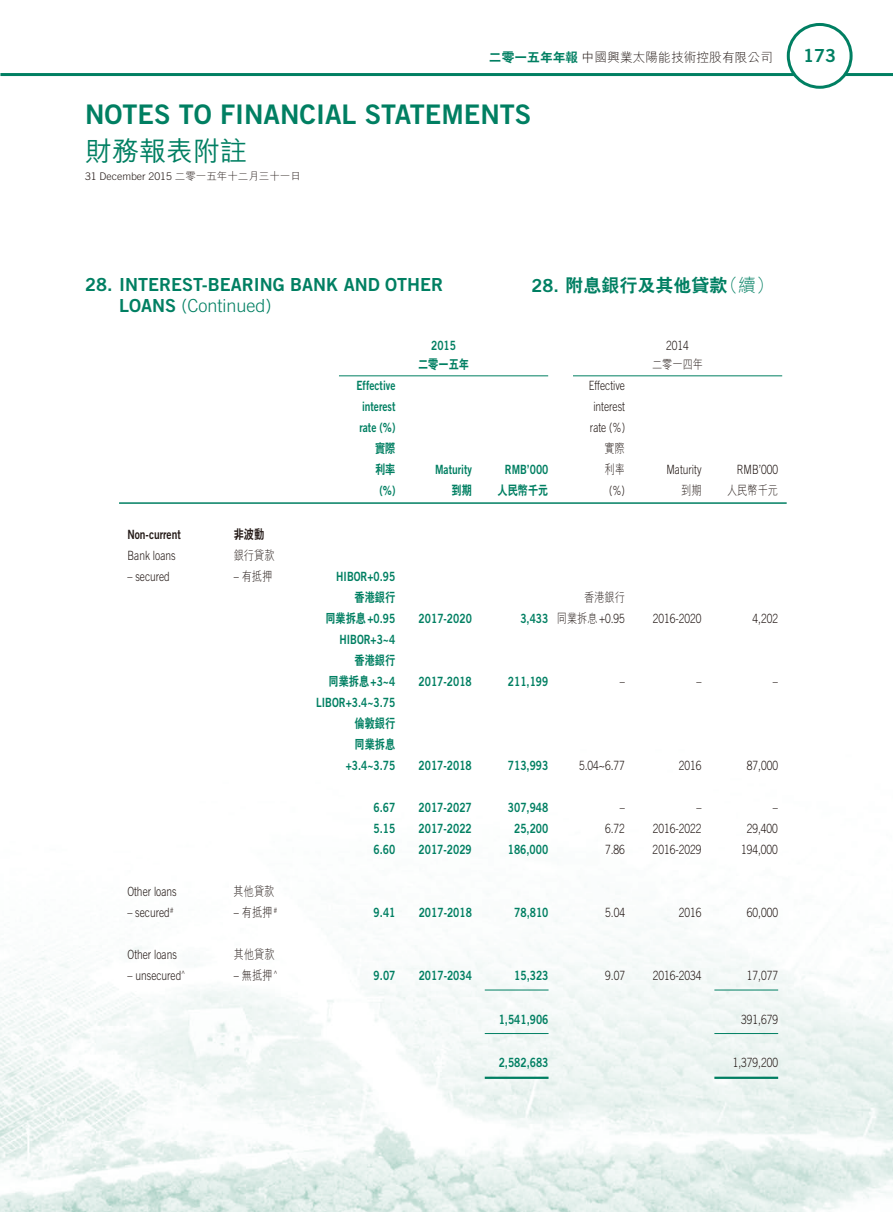
<style>
.page{position:relative;width:893px;height:1212px;background:#fff}
.page>*{position:absolute;margin:0;border:0;box-sizing:border-box;transform-origin:0 0}
.t1{font:27px "Trade Gothic LT Std Bd 2";color:#007f62}
.t2{font:500 27px "M Hei HK";color:#007f62}
.t3{font:21px "Trade Gothic LT Std Bd 2";color:#007f62}
.t4{font:18px "Trade Gothic LT Std Bd 2";color:#007f62}
.t5{font:300 18px "Trade Gothic LT Std";color:#007f62}
.t6{font:800 18px "C Hei 2 HK";color:#007f62}
.t7{font:12.75px "Trade Gothic LT Std Bd 2";color:#007f62;scale:.8 1}
.t8{font:300 12.75px "Trade Gothic LT Std";color:#231916;scale:.8 1}
.t9{font:300 12.75px "M Hei HK";color:#231916;scale:.8 1}
.t10{font:800 12.75px/21px "C Hei 2 HK";color:#007f62;text-align:right;scale:.8 1}
.t11{font:300 12.75px "M Hei HK";color:#231916}
.t12{font:12.75px "Trade Gothic LT Std Bd 2";color:#231916;scale:.8 1}
.t13{font:800 12.75px "C Hei 2 HK";color:#231916;scale:.8 1}
.t14{font:300 10.5px "Trade Gothic LT Std";color:#231916}
.s1{font-family:"C Hei 2 HK";font-weight:800;color:#007f62}
.s2{font-family:"M Hei HK"}
.s3{font-family:"Trade Gothic LT Std Bd 2";font-weight:400}
.s4{font-family:"M Hei HK";font-weight:300}
.s5{font-family:"Trade Gothic LT Std"}
.s6{font-family:"C Hei 2 HK";font-weight:800}
.s7{font-family:"M Hei HK";font-weight:300;color:#231916}
.s8{font-family:"Trade Gothic LT Std";font-weight:300;color:#231916}
</style>
<div class="page">
<img style="left:0;top:23px;width:893px;height:1189px">
<hr style="left:0;top:73px;width:893px;height:3px;background:#007f62">
<div style="left:788px;top:24px;width:63px;height:63px;background:#fff;border-radius:50%"></div>
<div style="left:787px;top:23px;width:66px;height:66px;border:3px solid #007f62;border-radius:50%"></div>
<hr style="left:119px;top:502px;width:668px;height:2px;background:#007f62">
<hr style="left:339px;top:375px;width:209px;height:1px;background:#007f62">
<hr style="left:573px;top:375px;width:209px;height:1px;background:#007f62">
<hr style="left:485px;top:990px;width:64px;height:1px;background:#007f62">
<hr style="left:714px;top:990px;width:64px;height:1px;background:#007f62">
<hr style="left:485px;top:1033px;width:64px;height:1px;background:#007f62">
<hr style="left:714px;top:1033px;width:64px;height:1px;background:#007f62">
<hr style="left:485px;top:1077px;width:64px;height:2px;background:#007f62">
<hr style="left:714px;top:1077px;width:64px;height:2px;background:#007f62">
<h3 class="t4" style="left:803px;top:44px;width:34px">173</h3>
<p class="t11" style="left:489px;top:51px;width:286px"><span class="s1">二零一五年年報</span>中國興業太陽能技術控股有限公司</p>
<h2 class="t3" style="left:801px;top:44px;width:40px">173</h2>
<h1 class="t1" style="left:85px;top:98px;width:448px">NOTES TO FINANCIAL STATEM ENTS</h1>
<h1 class="t2" style="left:85px;top:131px;width:163px">財務報表附註</h1>
<p class="t14" style="left:85px;top:170px;width:217px">31 December 2015 <span class="s2">二零一五年十二月三十一日</span></p>
<h3 class="t6" style="left:531px;top:276px;width:244px"><span class="s3">28.</span> 附息銀行及其他貸款<span class="s4">（續）</span></h3>
<h3 class="t4" style="left:85px;top:274px;width:360px">28. INTEREST-BEARING BANK AND OTHER</h3>
<h3 class="t5" style="left:119px;top:295px;width:154px"><span class="s3">LOANS</span> (Continued)</h3>
<p class="t7" style="left:431px;top:338px;width:33px">2015</p>
<p class="t8" style="left:666px;top:338px;width:30px">2014</p>
<p class="t10" style="left:418px;top:353px;width:65px">二零一五年</p>
<p class="t9" style="left:652px;top:358px;width:65px">二零一四年</p>
<p class="t7" style="left:356px;top:378px;width:50px">Effective</p>
<p class="t8" style="left:589px;top:378px;width:47px">Effective</p>
<p class="t7" style="left:362px;top:399px;width:43px">interest</p>
<p class="t8" style="left:593px;top:399px;width:41px">interest</p>
<p class="t7" style="left:359px;top:420px;width:46px">rate (%)</p>
<p class="t8" style="left:590px;top:420px;width:45px">rate (%)</p>
<p class="t10" style="left:375px;top:438px;width:27px">實際</p>
<p class="t9" style="left:605px;top:442px;width:27px">實際</p>
<p class="t10" style="left:375px;top:459px;width:27px">利率</p>
<p class="t7" style="left:435px;top:462px;width:48px">Maturity</p>
<p class="t7" style="left:505px;top:462px;width:56px">RM B’000</p>
<p class="t9" style="left:605px;top:463px;width:27px">利率</p>
<p class="t8" style="left:666px;top:462px;width:45px">Maturity</p>
<p class="t8" style="left:737px;top:462px;width:53px">RMB’000</p>
<p class="t7" style="left:380px;top:483px;width:21px">(%)</p>
<p class="t10" style="left:452px;top:480px;width:27px">到期</p>
<p class="t10" style="left:497px;top:480px;width:65px">人民幣千元</p>
<p class="t8" style="left:609px;top:483px;width:21px">(%)</p>
<p class="t9" style="left:681px;top:484px;width:27px">到期</p>
<p class="t9" style="left:727px;top:484px;width:65px">人民幣千元</p>
<p class="t12" style="left:127px;top:526px;width:68px">Non-current</p>
<p class="t13" style="left:234px;top:528px;width:40px">非波動</p>
<p class="t8" style="left:127px;top:548px;width:62px">Bank loans</p>
<p class="t9" style="left:234px;top:549px;width:53px">銀行貸款</p>
<p class="t8" style="left:127px;top:569px;width:55px">– secured</p>
<p class="t9" style="left:234px;top:570px;width:50px"><span class="s5">–</span> 有抵押</p>
<p class="t7" style="left:336px;top:568px;width:75px">HIBOR+0.95</p>
<p class="t10" style="left:355px;top:587px;width:52px">香港銀行</p>
<p class="t9" style="left:584px;top:591px;width:53px">香港銀行</p>
<p class="t7" style="left:325px;top:610px;width:89px"><span class="s6">同業拆息</span>+0.95</p>
<p class="t7" style="left:419px;top:610px;width:68px">2017-2020</p>
<p class="t7" style="left:520px;top:610px;width:132px">3,433 <span class="s7">同業拆息</span><span class="s8">+0.95</span></p>
<p class="t8" style="left:653px;top:611px;width:62px">2016-2020</p>
<p class="t8" style="left:752px;top:611px;width:33px">4,202</p>
<p class="t7" style="left:339px;top:631px;width:71px">HIBOR+3~4</p>
<p class="t10" style="left:329px;top:650px;width:85px">香港銀行<br>同業拆息<span class="s3">+3~4</span></p>
<p class="t7" style="left:419px;top:673px;width:68px">2017-2018</p>
<p class="t7" style="left:508px;top:673px;width:52px">211,199</p>
<p class="t8" style="left:620px;top:674px;width:8px">–</p>
<p class="t8" style="left:696px;top:674px;width:8px">–</p>
<p class="t8" style="left:773px;top:674px;width:8px">–</p>
<p class="t7" style="left:316px;top:694px;width:100px">LIBOR+3.4~3.75</p>
<p class="t10" style="left:354px;top:713px;width:52px;text-align:left">倫敦銀行同業拆息</p>
<p class="t7" style="left:346px;top:757px;width:64px">+3.4~3.75</p>
<p class="t7" style="left:419px;top:757px;width:68px">2017-2018</p>
<p class="t7" style="left:508px;top:757px;width:52px">713,993</p>
<p class="t8" style="left:579px;top:758px;width:59px">5.04~6.77</p>
<p class="t8" style="left:679px;top:758px;width:30px">2016</p>
<p class="t8" style="left:747px;top:758px;width:40px">87,000</p>
<p class="t7" style="left:373px;top:799px;width:29px">6.67</p>
<p class="t7" style="left:419px;top:799px;width:68px">2017-2027</p>
<p class="t7" style="left:508px;top:799px;width:52px">307,948</p>
<p class="t8" style="left:620px;top:800px;width:8px">–</p>
<p class="t8" style="left:696px;top:800px;width:8px">–</p>
<p class="t8" style="left:773px;top:800px;width:8px">–</p>
<p class="t7" style="left:373px;top:820px;width:29px">5.15</p>
<p class="t7" style="left:419px;top:820px;width:68px">2017-2022</p>
<p class="t7" style="left:514px;top:820px;width:44px">25,200</p>
<p class="t8" style="left:605px;top:821px;width:26px">6.72</p>
<p class="t8" style="left:653px;top:821px;width:62px">2016-2022</p>
<p class="t8" style="left:747px;top:821px;width:40px">29,400</p>
<p class="t7" style="left:373px;top:841px;width:29px">6.60</p>
<p class="t7" style="left:419px;top:841px;width:68px">2017-2029</p>
<p class="t7" style="left:508px;top:841px;width:52px">186,000</p>
<p class="t8" style="left:605px;top:842px;width:26px">7.86</p>
<p class="t8" style="left:653px;top:842px;width:62px">2016-2029</p>
<p class="t8" style="left:741px;top:842px;width:48px">194,000</p>
<p class="t8" style="left:127px;top:884px;width:63px">Other loans</p>
<p class="t9" style="left:234px;top:885px;width:53px">其他貸款</p>
<p class="t8" style="left:127px;top:905px;width:59px">– secured<sup>#</sup></p>
<p class="t9" style="left:234px;top:906px;width:55px"><span class="s5">–</span> 有抵押<sup>#</sup></p>
<p class="t7" style="left:374px;top:904px;width:29px">9.41</p>
<p class="t7" style="left:419px;top:904px;width:68px">2017-2018</p>
<p class="t7" style="left:514px;top:904px;width:44px">78,810</p>
<p class="t8" style="left:605px;top:905px;width:26px">5.04</p>
<p class="t8" style="left:679px;top:905px;width:30px">2016</p>
<p class="t8" style="left:747px;top:905px;width:40px">60,000</p>
<p class="t8" style="left:128px;top:947px;width:63px">Other loans</p>
<p class="t9" style="left:234px;top:948px;width:53px">其他貸款</p>
<p class="t8" style="left:128px;top:968px;width:73px">– unsecured<sup>^</sup></p>
<p class="t9" style="left:234px;top:969px;width:56px"><span class="s5">–</span> 無抵押<sup>^</sup></p>
<p class="t7" style="left:374px;top:967px;width:29px">9.07</p>
<p class="t7" style="left:419px;top:967px;width:68px">2017-2034</p>
<p class="t7" style="left:514px;top:967px;width:44px">15,323</p>
<p class="t8" style="left:605px;top:968px;width:26px">9.07</p>
<p class="t8" style="left:653px;top:968px;width:62px">2016-2034</p>
<p class="t8" style="left:747px;top:968px;width:40px">17,077</p>
<p class="t7" style="left:499px;top:1011px;width:64px">1,541,906</p>
<p class="t8" style="left:741px;top:1011px;width:48px">391,679</p>
<p class="t7" style="left:499px;top:1054px;width:64px">2,582,683</p>
<p class="t8" style="left:733px;top:1055px;width:58px">1,379,200</p>
</div>
